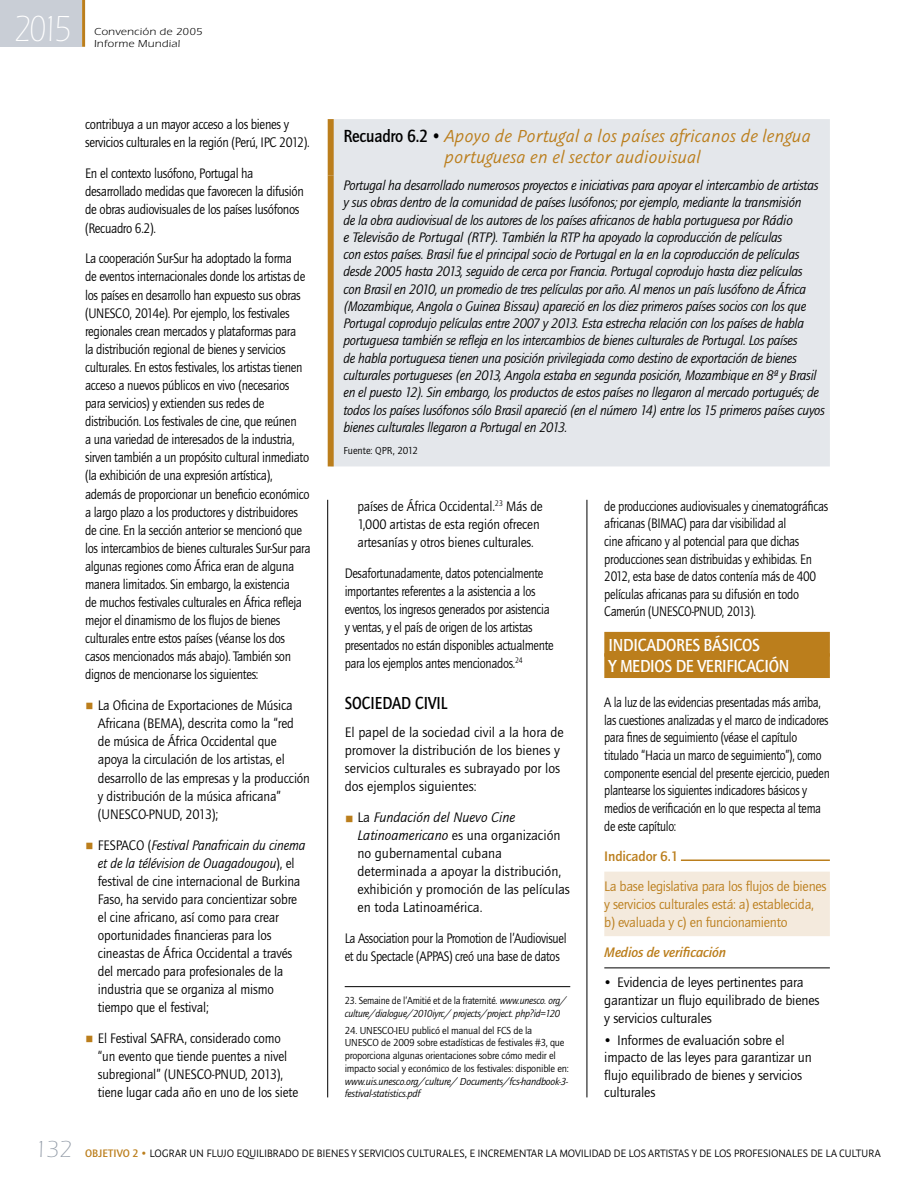
<style>
.page{position:relative;width:915px;height:1191px;background:#fff}
.page>*{position:absolute;margin:0;border:0;box-sizing:border-box;transform-origin:0 0}
.t1{font:300 37.5px "ITC Eras Std";color:#fff;scale:.85 1}
.t2{font:300 24px "ITC Eras Std";color:#929ba7}
.t3{font:italic 19.5px/21px "Graublau Sans";letter-spacing:-.01em;color:#bb7e1c;text-align:center}
.t4{font:500 18px/21.3px "Quay Sans ITC Std";letter-spacing:-.02em;color:#fff;scale:.9 1}
.t5{font:500 18px "Quay Sans ITC Std";color:#000;scale:.85 1}
.t6{font:italic 14.25px/17.2px "Quay Sans ITC Std";letter-spacing:-.02em;color:#000;scale:.95 1}
.t7{font:14.25px/18.1px "Quay Sans ITC Std";letter-spacing:-.025em;color:#000;scale:.9 1}
.t8{font:14.25px/18px "Quay Sans ITC Std";letter-spacing:-.025em;color:#000;scale:.88 1}
.t9{font:14.25px/18.1px "Quay Sans ITC Std";letter-spacing:-.025em;color:#000;scale:.95 1}
.t10{font:14.25px/17.5px "Quay Sans ITC Std";letter-spacing:-.025em;color:#000;scale:.86 1}
.t11{font:14.25px/18px "Quay Sans ITC Std";color:#000}
.t12{font:14.25px/18.1px "Quay Sans ITC Std";letter-spacing:-.025em;color:#000;scale:.94 1}
.t13{font:14.25px/18.1px "Quay Sans ITC Std";letter-spacing:-.025em;color:#000;scale:.91 1}
.t14{font:14.25px/17.5px "Quay Sans ITC Std";letter-spacing:-.025em;color:#000}
.t15{font:14.25px/17.5px "Quay Sans ITC Std";letter-spacing:-.02em;color:#bb7e1c}
.t16{font:italic 500 14.25px "Quay Sans ITC Std";letter-spacing:-.01em;color:#bb7e1c}
.t17{font:500 14.25px "Quay Sans ITC Std";letter-spacing:-.01em;color:#bb7e1c}
.t18{font:12px "Graublau Sans";letter-spacing:-.02em;color:#000;scale:.93 1}
.t19{font:10.5px/12.8px "Quay Sans ITC Std";letter-spacing:-.02em;color:#000}
.t20{font:italic 10.5px/12.8px "Quay Sans ITC Std";letter-spacing:-.02em;color:#000;scale:.95 1}
.t21{font:italic 10.5px/12.8px "Quay Sans ITC Std";letter-spacing:-.02em;color:#000}
.t22{font:10.5px/12px "ITC Eras Std";letter-spacing:.025em;color:#000;scale:1.1 1}
.t23{font:10.5px "Quay Sans ITC Std";color:#000}
.s1{color:#bb7e1c}
.s2{font-style:italic}
.s3{font-family:"Quay Sans ITC Std";font-weight:500;font-style:normal;font-size:18.15px;color:#000}
.s4{font-style:normal}
.s5{font-family:"Quay Sans ITC Std";font-weight:500;font-size:11.25px;color:#bb7e1c}
</style>
<div class="page">
<div style="left:0;top:0;width:82px;height:47px;background:#c9ced6"></div>
<hr style="left:82px;top:0;width:3px;height:47px;background:#bb7e1c">
<hr style="left:586px;top:500px;width:1px;height:597px;background:#000">
<hr style="left:327px;top:500px;width:1px;height:597px;background:#000">
<hr style="left:344px;top:986px;width:226px;height:1px;background:#000">
<div style="left:604px;top:632px;width:225px;height:24px;background:#bb7e1c"></div>
<div style="left:604px;top:653px;width:225px;height:25px;background:#bb7e1c"></div>
<hr style="left:680px;top:859px;width:149px;height:2px;background:#bb7e1c">
<div style="left:604px;top:871px;width:225px;height:65px;background:#f4eadd"></div>
<hr style="left:604px;top:967px;width:225px;height:1px;background:#000">
<div style="left:333px;top:119px;width:496px;height:347px;background:#e4e7eb"></div>
<div style="left:327px;top:119px;width:6px;height:57px;background:#bb7e1c"></div>
<div style="left:327px;top:176px;width:6px;height:290px;background:#bb7e1c"></div>
<h1 class="t1" style="left:14px;top:9px;width:69px">2015</h1>
<p class="t22" style="left:94px;top:25px;width:100px">Convención de 2005<br>Informe Mundial</p>
<p class="t13" style="left:85px;top:115px;width:248px">contribuya a un mayor acceso a los bienes y servicios culturales en la región (Perú, IPC 2012).</p>
<p class="t13" style="left:85px;top:164px;width:242px">En el contexto lusófono, Portugal ha desarrollado medidas que favorecen la difusión de obras audiovisuales de los países lusófonos (Recuadro 6.2).</p>
<p class="t7" style="left:85px;top:249px;width:252px">La cooperación Sur-Sur ha adoptado la forma<br>de eventos internacionales donde los artistas de los países en desarrollo han expuesto sus obras (UNESCO, 2014e). Por ejemplo, los festivales regionales crean mercados y plataformas para<br>la distribución regional de bienes y servicios culturales. En estos festivales, los artistas tienen acceso a nuevos públicos en vivo (necesarios para servicios) y extienden sus redes de distribución. Los festivales de cine, que reúnen<br>a una variedad de interesados de la industria, sirven también a un propósito cultural inmediato (la exhibición de una expresión artística), además de proporcionar un beneficio económico a largo plazo a los productores y distribuidores de cine. En la sección anterior se mencionó que los intercambios de bienes culturales Sur-Sur para algunas regiones como África eran de alguna manera limitados. Sin embargo, la existencia<br>de muchos festivales culturales en África refleja mejor el dinamismo de los flujos de bienes culturales entre estos países (véanse los dos casos mencionados más abajo). También son dignos de mencionarse los siguientes:</p>
<p class="t9" style="left:98px;top:696px;width:225px;text-indent:-13px"><span class="s1">○</span> La Oficina de Exportaciones de Música Africana (BEMA), descrita como la “red de música de África Occidental que apoya la circulación de los artistas, el desarrollo de las empresas y la producción y distribución de la música africana” (UNESCO-PNUD, 2013);</p>
<p class="t9" style="left:98px;top:835px;width:220px;text-indent:-13px"><span class="s1">○</span> FESPACO (<span class="s2">Festival Panafricain du cinema et de la télévision de Ouagadougou</span>), el festival de cine internacional de Burkina Faso, ha servido para concientizar sobre el cine africano, así como para crear oportunidades financieras para los cineastas de África Occidental a través del mercado para profesionales de la industria que se organiza al mismo tiempo que el festival;</p>
<p class="t12" style="left:98px;top:1029px;width:215px;text-indent:-13px"><span class="s1">○</span> El Festival SAFRA, considerado como “un evento que tiende puentes a nivel subregional” (UNESCO-PNUD, 2013), tiene lugar cada año en uno de los siete</p>
<h3 class="t3" style="left:343px;top:125px;width:468px"><span class="s3">Recuadro 6.2 •</span> Apoyo de Portugal a los países africanos de lengua portuguesa en el sector audiovisual</h3>
<p class="t6" style="left:343px;top:177px;width:508px">Portugal ha desarrollado numerosos proyectos e iniciativas para apoyar el intercambio de artistas y sus obras dentro de la comunidad de países lusófonos; por ejemplo, mediante la transmisión<br>de la obra audiovisual de los autores de los países africanos de habla portuguesa por Rádio<br>e Televisão de Portugal (RTP). También la RTP ha apoyado la coproducción de películas<br>con estos países. Brasil fue el principal socio de Portugal en la en la coproducción de películas desde 2005 hasta 2013, seguido de cerca por Francia. Portugal coprodujo hasta diez películas<br>con Brasil en 2010, un promedio de tres películas por año. Al menos un país lusófono de África (Mozambique, Angola o Guinea Bissau) apareció en los diez primeros países socios con los que Portugal coprodujo películas entre 2007 y 2013. Esta estrecha relación con los países de habla portuguesa también se refleja en los intercambios de bienes culturales de Portugal. Los países<br>de habla portuguesa tienen una posición privilegiada como destino de exportación de bienes culturales portugueses (en 2013, Angola estaba en segunda posición, Mozambique en 8ª y Brasil en el puesto 12). Sin embargo, los productos de estos países no llegaron al mercado portugués; de todos los países lusófonos sólo Brasil apareció (en el número 14) entre los 15 primeros países cuyos bienes culturales llegaron a Portugal en 2013.</p>
<p class="t23" style="left:343px;top:444px;width:76px">Fuente: QPR, 2012</p>
<p class="t12" style="left:357px;top:497px;width:198px">países de África Occidental.<sup>23</sup> Más de<br>1,000 artistas de esta región ofrecen artesanías y otros bienes culturales.</p>
<p class="t8" style="left:344px;top:564px;width:239px">Desafortunadamente, datos potencialmente importantes referentes a la asistencia a los eventos, los ingresos generados por asistencia y ventas, y el país de origen de los artistas presentados no están disponibles actualmente para los ejemplos antes mencionados.<sup>24</sup></p>
<p class="t5" style="left:344px;top:692px;width:122px">SOCIEDAD CIVIL</p>
<p class="t11" style="left:344px;top:723px;width:221px">El papel de la sociedad civil a la hora de promover la distribución de los bienes y servicios culturales es subrayado por los dos ejemplos siguientes:</p>
<p class="t11" style="left:357px;top:808px;width:214px;text-indent:-13px"><span class="s1">○</span> La <span class="s2">Fundación del Nuevo Cine<br>Latinoamericano</span> es una organización no gubernamental cubana determinada a apoyar la distribución, exhibición y promoción de las películas en toda Latinoamérica.</p>
<p class="t8" style="left:344px;top:929px;width:253px">La Association pour la Promotion de l’Audiovisuel et du Spectacle (APPAS) creó una base de datos</p>
<p class="t20" style="left:344px;top:994px;width:235px"><span class="s4">23. Semaine de l’Amitié et de la fraternité.</span> www.unesco. org/ culture/dialogue/2010iyrc/ projects/project. php?id=120</p>
<p class="t19" style="left:344px;top:1023px;width:225px">24. UNESCO-IEU publicó el manual del FCS de la UNESCO de 2009 sobre estadísticas de festivales #3, que proporciona algunas orientaciones sobre cómo medir el impacto social y económico de los festivales: disponible en:</p>
<p class="t21" style="left:344px;top:1074px;width:225px">www.uis.unesco.org/culture/ Documents/fcs-handbook-3- festival-statistics.pdf</p>
<p class="t8" style="left:604px;top:497px;width:256px;line-height:17.5px">de producciones audiovisuales y cinematográficas africanas (BIMAC) para dar visibilidad al<br>cine africano y al potencial para que dichas producciones sean distribuidas y exhibidas. En 2012, esta base de datos contenía más de 400 películas africanas para su difusión en todo Camerún (UNESCO-PNUD, 2013).</p>
<p class="t4" style="left:608px;top:634px;width:202px">INDICADORES BÁSICOS<br>Y MEDIOS DE VERIFICACIÓN</p>
<p class="t10" style="left:604px;top:693px;width:263px">A la luz de las evidencias presentadas más arriba, las cuestiones analizadas y el marco de indicadores para fines de seguimiento (véase el capítulo titulado “Hacia un marco de seguimiento”), como componente esencial del presente ejercicio, pueden plantearse los siguientes indicadores básicos y medios de verificación en lo que respecta al tema de este capítulo:</p>
<p class="t17" style="left:604px;top:848px;width:76px">Indicador 6.1</p>
<p class="t15" style="left:604px;top:878px;width:223px">La base legislativa para los flujos de bienes y servicios culturales está: a) establecida, b) evaluada y c) en funcionamiento</p>
<p class="t16" style="left:604px;top:944px;width:123px">Medios de verificación</p>
<p class="t14" style="left:604px;top:974px;width:217px">• Evidencia de leyes pertinentes para garantizar un flujo equilibrado de bienes y servicios culturales</p>
<p class="t14" style="left:604px;top:1031px;width:209px">• Informes de evaluación sobre el impacto de las leyes para garantizar un flujo equilibrado de bienes y servicios culturales</p>
<h2 class="t2" style="left:35px;top:1135px;width:39px">132</h2>
<p class="t18" style="left:85px;top:1146px;width:856px"><span class="s5">OBJETIVO 2 •</span> LOGRAR UN FLUJO EQUILIBRADO DE BIENES Y SERVICIOS CULTURALES, E INCREMENTAR LA MOVILIDAD DE LOS ARTISTAS Y DE LOS PROFESIONALES DE LA CULTURA</p>
</div>
